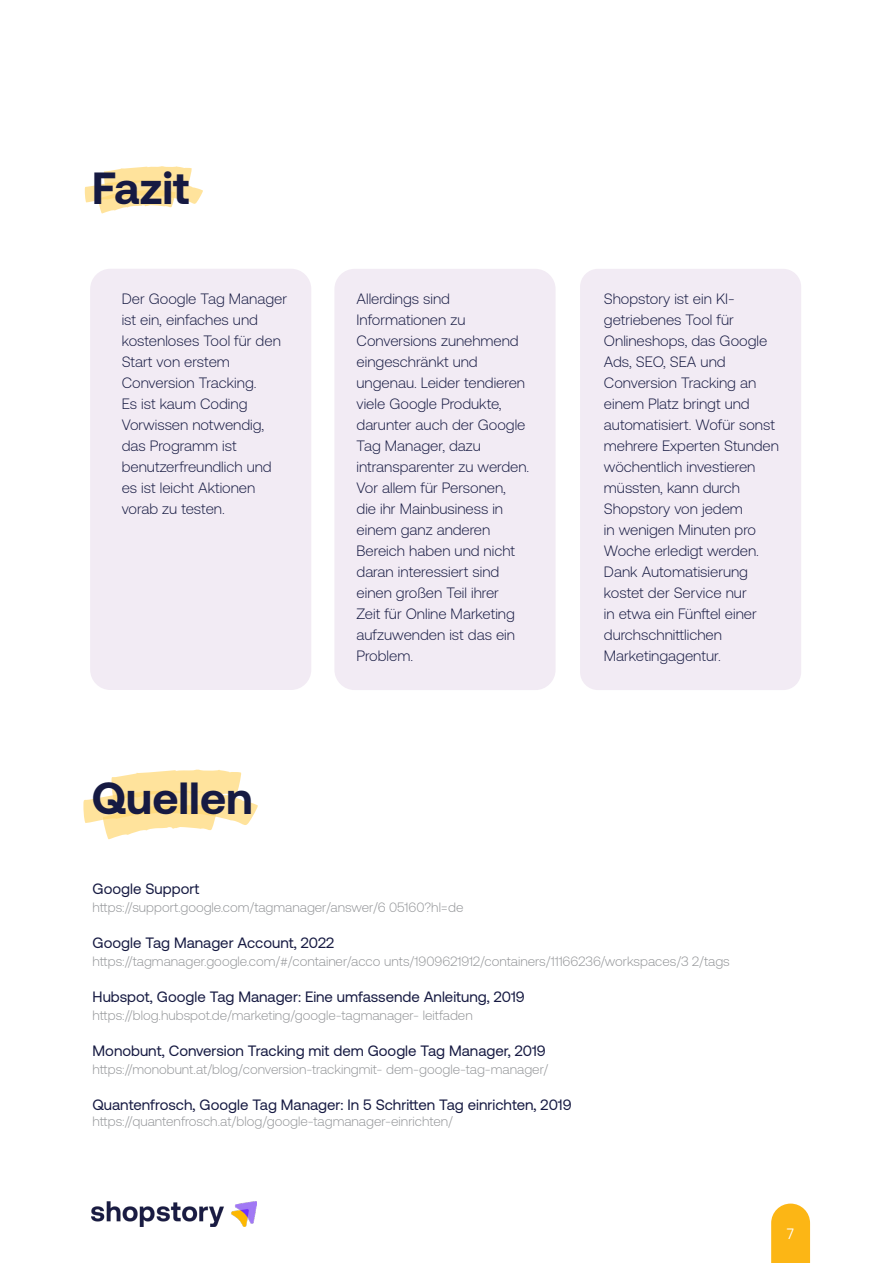
<style>
.page{position:relative;width:893px;height:1263px;background:#fff}
.page>*{position:absolute;margin:0;border:0;box-sizing:border-box;transform-origin:0 0}
.t1{font:700 45px "Aeonik";color:#161a42}
.t2{font:300 15px/21px "Aeonik";color:#161a42}
.t3{font:15px "Aeonik";color:#161a42}
.t4{font:15px "Gilroy";color:#fff}
.t5{font:300 13.5px "Aeonik";color:#939598}
</style>
<div class="page">
<img style="left:92px;top:1202px;width:165px;height:24px">
<svg style="left:771px;top:1203px;width:39px;height:60px"></svg>
<div style="left:90px;top:269px;width:221px;height:421px;background:#f2ebf4;border-radius:20px"></div>
<svg style="left:83px;top:769px;width:175px;height:70px"></svg>
<svg style="left:85px;top:166px;width:118px;height:47px"></svg>
<div style="left:334px;top:269px;width:222px;height:421px;background:#f2ebf4;border-radius:20px"></div>
<div style="left:580px;top:269px;width:221px;height:421px;background:#f2ebf4;border-radius:18px"></div>
<h1 class="t1" style="left:92px;top:163px;width:99px">Fazit</h1>
<p class="t2" style="left:122px;top:288px;width:167px">Der Google Tag Manager ist ein, einfaches und kostenloses Tool für den<br>Start von erstem<br>Conversion Tracking.<br>Es ist kaum Coding<br>Vorwissen notwendig, das Programm ist benutzerfreundlich und es ist leicht Aktionen vorab zu testen.</p>
<p class="t2" style="left:357px;top:288px;width:174px">Allerdings sind<br>Informationen zu<br>Conversions zunehmend eingeschränkt und ungenau. Leider tendieren viele Google Produkte, darunter auch der Google<br>Tag Manager, dazu intransparenter zu werden.<br>Vor allem für Personen,<br>die ihr Mainbusiness in einem ganz anderen<br>Bereich haben und nicht daran interessiert sind einen großen Teil ihrer<br>Zeit für Online Marketing aufzuwenden ist das ein<br>Problem.</p>
<p class="t2" style="left:604px;top:288px;width:177px">Shopstory ist ein KI&shy;getriebenes Tool für<br>Onlineshops, das Google<br>Ads, SEO, SEA und<br>Conversion Tracking an einem Platz bringt und automatisiert. Wofür sonst mehrere Experten Stunden wöchentlich investieren müssten, kann durch<br>Shopstory von jedem<br>in wenigen Minuten pro<br>Woche erledigt werden.<br>Dank Automatisierung kostet der Service nur<br>in etwa ein Fünftel einer durchschnittlichen<br>Marketingagentur.</p>
<h1 class="t1" style="left:92px;top:773px;width:162px">Quellen</h1>
<p class="t3" style="left:93px;top:881px;width:108px">Google Support</p>
<p class="t5" style="left:93px;top:900px;width:372px">https://support.google.com/tagmanager/answer/6 05160?hl=de</p>
<p class="t3" style="left:93px;top:935px;width:243px">Google Tag Manager Account, 2022</p>
<p class="t5" style="left:93px;top:954px;width:639px">https://tagmanager.google.com/#/container/acco unts/1909621912/containers/11166236/workspaces/3 2/tags</p>
<p class="t3" style="left:93px;top:989px;width:434px">Hubspot, Google Tag Manager: Eine umfassende Anleitung, 2019</p>
<p class="t5" style="left:93px;top:1008px;width:382px">https://blog.hubspot.de/marketing/google-tagmanager- leitfaden</p>
<p class="t3" style="left:93px;top:1043px;width:455px">Monobunt, Conversion Tracking mit dem Google Tag Manager, 2019</p>
<p class="t5" style="left:93px;top:1062px;width:457px">https://monobunt.at/blog/conversion-trackingmit- dem-google-tag-manager/</p>
<p class="t3" style="left:93px;top:1097px;width:480px">Quantenfrosch, Google Tag Manager: In 5 Schritten Tag einrichten, 2019</p>
<p class="t5" style="left:93px;top:1114px;width:362px">https://quantenfrosch.at/blog/google-tagmanager-einrichten/</p>
<p class="t4" style="left:787px;top:1225px;width:9px">7</p>
</div>
